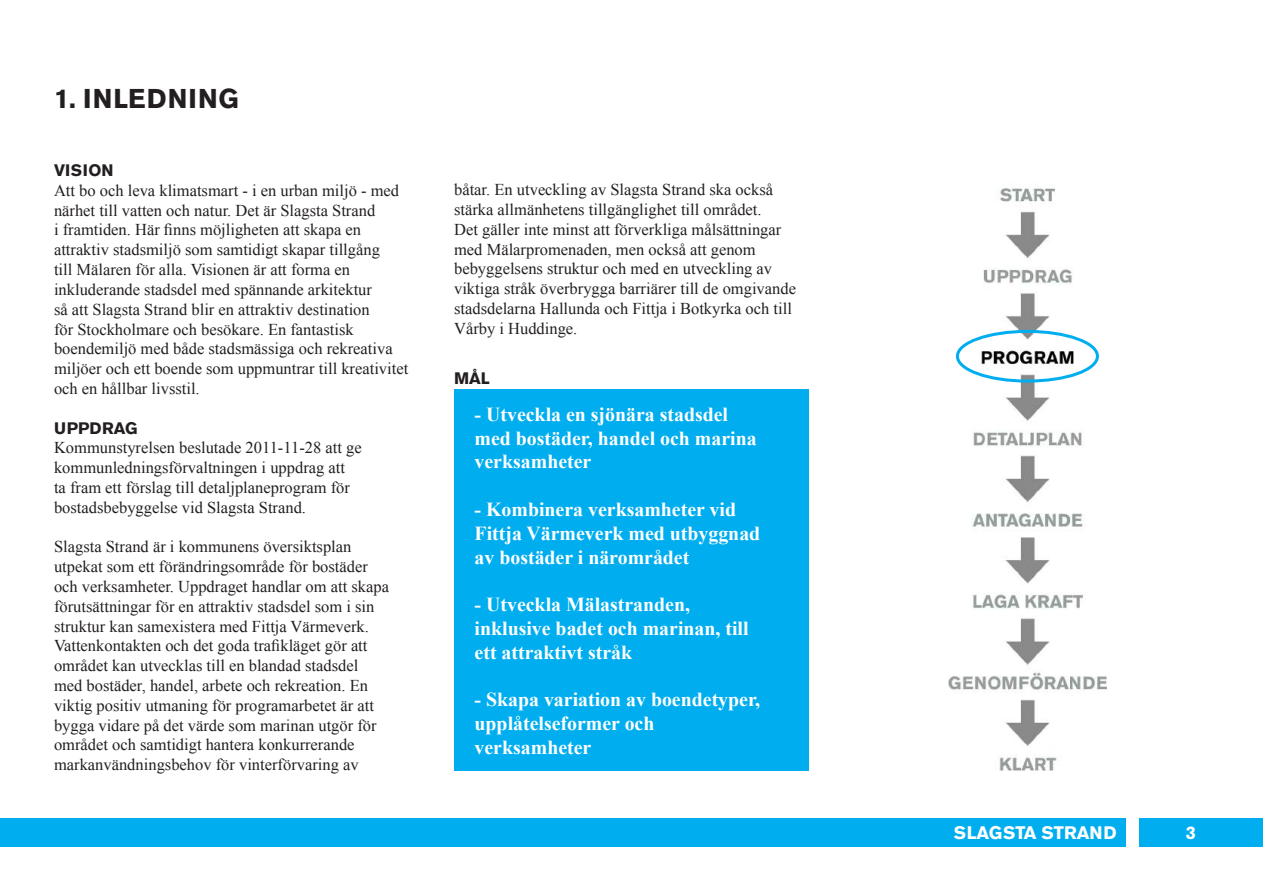
<style>
.page{position:relative;width:1263px;height:893px;background:#fff}
.page>*{position:absolute;margin:0;border:0;box-sizing:border-box;transform-origin:0 0}
.t1{font:700 27px "Akzidenz Grotesk BE";letter-spacing:.04em;color:#231f20}
.t2{font:700 19.8px/23.9px "Times New Roman";color:#fff}
.t3{font:700 18px "Akzidenz Grotesk BE";color:#fff}
.t4{font:16.5px/19.8px "Times New Roman";color:#231f20}
.t5{font:700 16.5px "Akzidenz Grotesk BE";color:#231f20}
</style>
<div class="page">
<div style="left:1140px;top:818px;width:123px;height:28px;background:#00aeef"></div>
<div style="left:0;top:818px;width:1125px;height:28px;background:#00aeef"></div>
<div style="left:454px;top:389px;width:355px;height:381px;background:#00aeef"></div>
<img style="left:948px;top:188px;width:159px;height:582px">
<div style="left:956px;top:330px;width:143px;height:53px;border:3px solid #00aeef;border-radius:50%"></div>
<h1 class="t1" style="left:54px;top:83px;width:186px">1. INLEDNING</h1>
<p class="t5" style="left:54px;top:161px;width:61px">VISION</p>
<p class="t4" style="left:54px;top:180px;width:356px">Att bo och leva klimatsmart - i en urban miljö - med närhet till vatten och natur. Det är Slagsta Strand<br>i framtiden. Här finns möjligheten att skapa en attraktiv stadsmiljö som samtidigt skapar tillgång<br>till Mälaren för alla. Visionen är att forma en inkluderande stadsdel med spännande arkitektur<br>så att Slagsta Strand blir en attraktiv destination<br>för Stockholmare och besökare. En fantastisk boendemiljö med både stadsmässiga och rekreativa miljöer och ett boende som uppmuntrar till kreativitet och en hållbar livsstil.</p>
<p class="t5" style="left:54px;top:418px;width:85px">UPPDRAG</p>
<p class="t4" style="left:54px;top:438px;width:309px">Kommunstyrelsen beslutade 2011-11-28 att ge kommunledningsförvaltningen i uppdrag att<br>ta fram ett förslag till detaljplaneprogram för bostadsbebyggelse vid Slagsta Strand.</p>
<p class="t4" style="left:54px;top:537px;width:336px">Slagsta Strand är i kommunens översiktsplan utpekat som ett förändringsområde för bostäder och verksamheter. Uppdraget handlar om att skapa förutsättningar för en attraktiv stadsdel som i sin struktur kan samexistera med Fittja Värmeverk.<br>Vattenkontakten och det goda trafikläget gör att området kan utvecklas till en blandad stadsdel med bostäder, handel, arbete och rekreation. En viktig positiv utmaning för programarbetet är att bygga vidare på det värde som marinan utgör för området och samtidigt hantera konkurrerande markanvändningsbehov för vinterförvaring av</p>
<p class="t4" style="left:454px;top:179px;width:343px">båtar. En utveckling av Slagsta Strand ska också stärka allmänhetens tillgänglighet till området.<br>Det gäller inte minst att förverkliga målsättningar med Mälarpromenaden, men också att genom bebyggelsens struktur och med en utveckling av viktiga stråk överbrygga barriärer till de omgivande stadsdelarna Hallunda och Fittja i Botkyrka och till Vårby i Huddinge.</p>
<p class="t5" style="left:454px;top:368px;width:37px">MÅL</p>
<p class="t2" style="left:475px;top:402px;width:284px">- Utveckla en sjönära stadsdel med bostäder, handel och marina verksamheter</p>
<p class="t2" style="left:475px;top:497px;width:287px">- Kombinera verksamheter vid<br>Fittja Värmeverk med utbyggnad av bostäder i närområdet</p>
<p class="t2" style="left:475px;top:592px;width:276px">- Utveckla Mälastranden, inklusive badet och marinan, till ett attraktivt stråk</p>
<p class="t2" style="left:475px;top:687px;width:287px">- Skapa variation av boendetyper, upplåtelseformer och verksamheter</p>
<p class="t3" style="left:954px;top:822px;width:164px">SLAGSTA STRAND</p>
<p class="t3" style="left:1186px;top:822px;width:12px">3</p>
</div>
